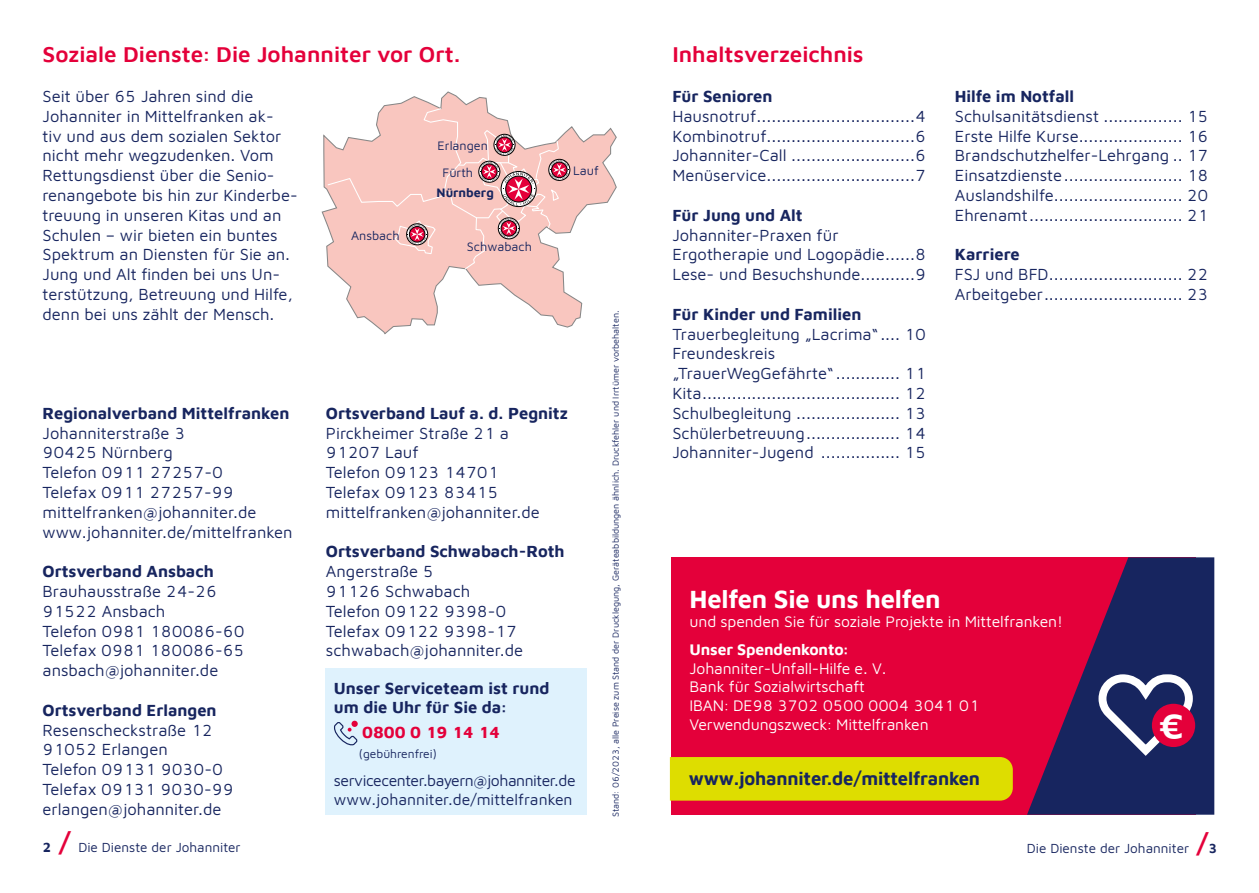
<style>
.page{position:relative;width:1259px;height:893px;background:#fff}
.page>*{position:absolute;margin:0;border:0;box-sizing:border-box;transform-origin:0 0}
.t1{font:700 36px "Maven Johanniter";color:#fff}
.t2{font:700 25.5px "Maven Johanniter";letter-spacing:-.01em;color:#fff}
.t3{font:600 22.5px "Maven Johanniter";color:#e4003a}
.t4{font:700 18.75px "Maven Johanniter";letter-spacing:-.01em;color:#17255f}
.t5{font:16.5px/19.8px "Maven Johanniter";color:#17255f}
.t6{font:700 16.5px/19.8px "Maven Johanniter";color:#17255f}
.t7{font:700 16.5px "Maven Johanniter";color:#e4003a}
.t8{font:15.75px/18.9px "Maven Johanniter";letter-spacing:-.01em;color:#fff}
.t9{font:15.75px/18.9px "Maven Johanniter";letter-spacing:-.03em;color:#17255f}
.t10{font:700 15.75px "Maven Johanniter";letter-spacing:-.01em;color:#fff}
.t11{font:13.5px "Maven Johanniter";color:#17255f}
.t12{font:12.6px "Maven Johanniter";color:#17255f}
.t13{font:700 12.6px "Maven Johanniter";color:#17255f}
.t14{font:12px "Maven Johanniter";color:#17255f}
.t15{font:9px "Maven Johanniter";color:#17255f}
.s1{font-weight:700}
.s2{font-weight:700;font-size:27px;color:#e4003a}
</style>
<div class="page">
<svg style="left:321px;top:91px;width:296px;height:244px"></svg>
<div style="left:549px;top:159px;width:21px;height:21px;background:#201c1b;border-radius:50%"></div>
<div style="left:548px;top:159px;width:22px;height:22px;border:1px solid #000;border-radius:50%"></div>
<svg style="left:327px;top:107px;width:242px;height:163px;background:#f2c5c1"></svg>
<div style="left:325px;top:668px;width:262px;height:146px;background:#dff2fd"></div>
<svg style="left:334px;top:721px;width:24px;height:25px"></svg>
<div style="left:351px;top:721px;width:7px;height:6px;background:#e4003a;border-radius:50%"></div>
<div style="left:671px;top:557px;width:524px;height:258px;background:#e4003a"></div>
<svg style="left:1027px;top:557px;width:187px;height:258px;fill:#17255f"></svg>
<svg style="left:1094px;top:670px;width:104px;height:91px;background:#495381"></svg>
<div style="left:1152px;top:704px;width:43px;height:43px;background:#e4003a;border-radius:50%"></div>
<div style="left:670px;top:757px;width:342px;height:44px;background:#dedd00"></div>
<h3 class="t3" style="left:43px;top:39px;width:419px">Soziale Dienste: Die Johanniter vor Ort.</h3>
<p class="t5" style="left:43px;top:85px;width:257px">Seit über 65 Jahren sind die<br>Johanniter in Mittelfranken ak-<br>tiv und aus dem sozialen Sektor nicht mehr wegzudenken. Vom<br>Rettungsdienst über die Senio&shy;renangebote bis hin zur Kinderbe&shy;treuung in unseren Kitas und an<br>Schulen – wir bieten ein buntes<br>Spektrum an Diensten für Sie an.<br>Jung und Alt finden bei uns Un&shy;terstützung, Betreuung und Hilfe, denn bei uns zählt der Mensch.</p>
<p class="t12" style="left:438px;top:137px;width:52px">Erlangen</p>
<p class="t12" style="left:442px;top:164px;width:32px">Fürth</p>
<p class="t13" style="left:436px;top:184px;width:59px">Nürnberg</p>
<p class="t12" style="left:351px;top:227px;width:50px">Ansbach</p>
<p class="t12" style="left:467px;top:238px;width:66px">Schwabach</p>
<p class="t12" style="left:573px;top:162px;width:27px">Lauf</p>
<p class="t6" style="left:43px;top:402px;width:248px">Regionalverband Mittelfranken</p>
<p class="t5" style="left:43px;top:422px;width:251px">Johanniterstraße 3<br>90425 Nürnberg<br>Telefon 0911 27257-0<br>Telefax 0911 27257-99 mittelfranken@johanniter.de www.johanniter.de/mittelfranken</p>
<p class="t6" style="left:43px;top:560px;width:173px">Ortsverband Ansbach</p>
<p class="t5" style="left:43px;top:580px;width:204px">Brauhausstraße 24-26<br>91522 Ansbach<br>Telefon 0981 180086-60<br>Telefax 0981 180086-65 ansbach@johanniter.de</p>
<p class="t6" style="left:43px;top:699px;width:176px">Ortsverband Erlangen</p>
<p class="t5" style="left:43px;top:719px;width:192px">Resenscheckstraße 12<br>91052 Erlangen<br>Telefon 09131 9030-0<br>Telefax 09131 9030-99 erlangen@johanniter.de</p>
<p class="t6" style="left:326px;top:402px;width:243px">Ortsverband Lauf a. d. Pegnitz</p>
<p class="t5" style="left:326px;top:422px;width:216px">Pirckheimer Straße 21 a<br>91207 Lauf<br>Telefon 09123 14701<br>Telefax 09123 83415 mittelfranken@johanniter.de</p>
<p class="t6" style="left:326px;top:541px;width:240px">Ortsverband Schwabach-Roth</p>
<p class="t5" style="left:326px;top:561px;width:199px">Angerstraße 5<br>91126 Schwabach<br>Telefon 09122 9398-0<br>Telefax 09122 9398-17 schwabach@johanniter.de</p>
<p class="t6" style="left:334px;top:677px;width:217px">Unser Serviceteam ist rund um die Uhr für Sie da:</p>
<p class="t7" style="left:362px;top:720px;width:140px">0800 0 19 14 14</p>
<p class="t14" style="left:359px;top:746px;width:79px">(gebührenfrei)</p>
<p class="t9" style="left:334px;top:770px;width:243px">servicecenter.bayern@johanniter.de www.johanniter.de/mittelfranken</p>
<p class="t15" style="left:610px;top:817px;width:508px;rotate:-90deg">Stand: 06/2023, alle Preise zum Stand der Drucklegung, Geräteabbildungen ähnlich. Druckfehler und Irrtümer vorbehalten.</p>
<h3 class="t3" style="left:672px;top:39px;width:193px">Inhaltsverzeichnis</h3>
<p class="t6" style="left:672px;top:85px;width:102px">Für Senioren</p>
<p class="t5" style="left:672px;top:105px;width:255px;text-align:justify">Hausnotruf................................4<br>Kombinotruf..............................6<br>Johanniter-Call .........................6<br>Menüservice..............................7</p>
<p class="t6" style="left:672px;top:204px;width:132px">Für Jung und Alt</p>
<p class="t5" style="left:672px;top:224px;width:255px">Johanniter-Praxen für<br>Ergotherapie und Logopädie......8<br>Lese- und Besuchshunde...........9</p>
<p class="t6" style="left:672px;top:303px;width:190px">Für Kinder und Familien</p>
<p class="t5" style="left:672px;top:323px;width:255px">Trauerbegleitung „Lacrima“.... 10<br>Freundeskreis „TrauerWegGefährte“............. 11<br>Kita........................................ 12<br>Schulbegleitung ..................... 13<br>Schülerbetreuung................... 14<br>Johanniter-Jugend ................ 15</p>
<p class="t6" style="left:955px;top:85px;width:121px">Hilfe im Notfall</p>
<p class="t5" style="left:955px;top:105px;width:255px;text-align:justify">Schulsanitätsdienst ................ 15<br>Erste Hilfe Kurse..................... 16<br>Brandschutzhelfer-Lehrgang .. 17<br>Einsatzdienste........................ 18<br>Auslandshilfe.......................... 20<br>Ehrenamt............................... 21</p>
<p class="t6" style="left:955px;top:244px;width:66px">Karriere</p>
<p class="t5" style="left:955px;top:264px;width:255px">FSJ und BFD........................... 22<br>Arbeitgeber............................ 23</p>
<h2 class="t2" style="left:689px;top:581px;width:253px">Helfen Sie uns helfen</h2>
<p class="t8" style="left:689px;top:611px;width:375px">und spenden Sie für soziale Projekte in Mittelfranken!</p>
<p class="t10" style="left:689px;top:638px;width:160px">Unser Spendenkonto:</p>
<p class="t8" style="left:689px;top:658px;width:291px">Johanniter-Unfall-Hilfe e. V.<br>Bank für Sozialwirtschaft<br>IBAN: DE98 3702 0500 0004 3041 01<br>Verwendungszweck: Mittelfranken</p>
<p class="t4" style="left:688px;top:766px;width:293px">www.johanniter.de/mittelfranken</p>
<h1 class="t1" style="left:1159px;top:701px;width:25px">€</h1>
<p class="t11" style="left:43px;top:838px;width:200px"><span class="s1">2</span> <span class="s2">/</span> Die Dienste der Johanniter</p>
<p class="t11" style="left:1026px;top:839px;width:192px">Die Dienste der Johanniter <span class="s2">/</span><span class="s1">3</span></p>
</div>
